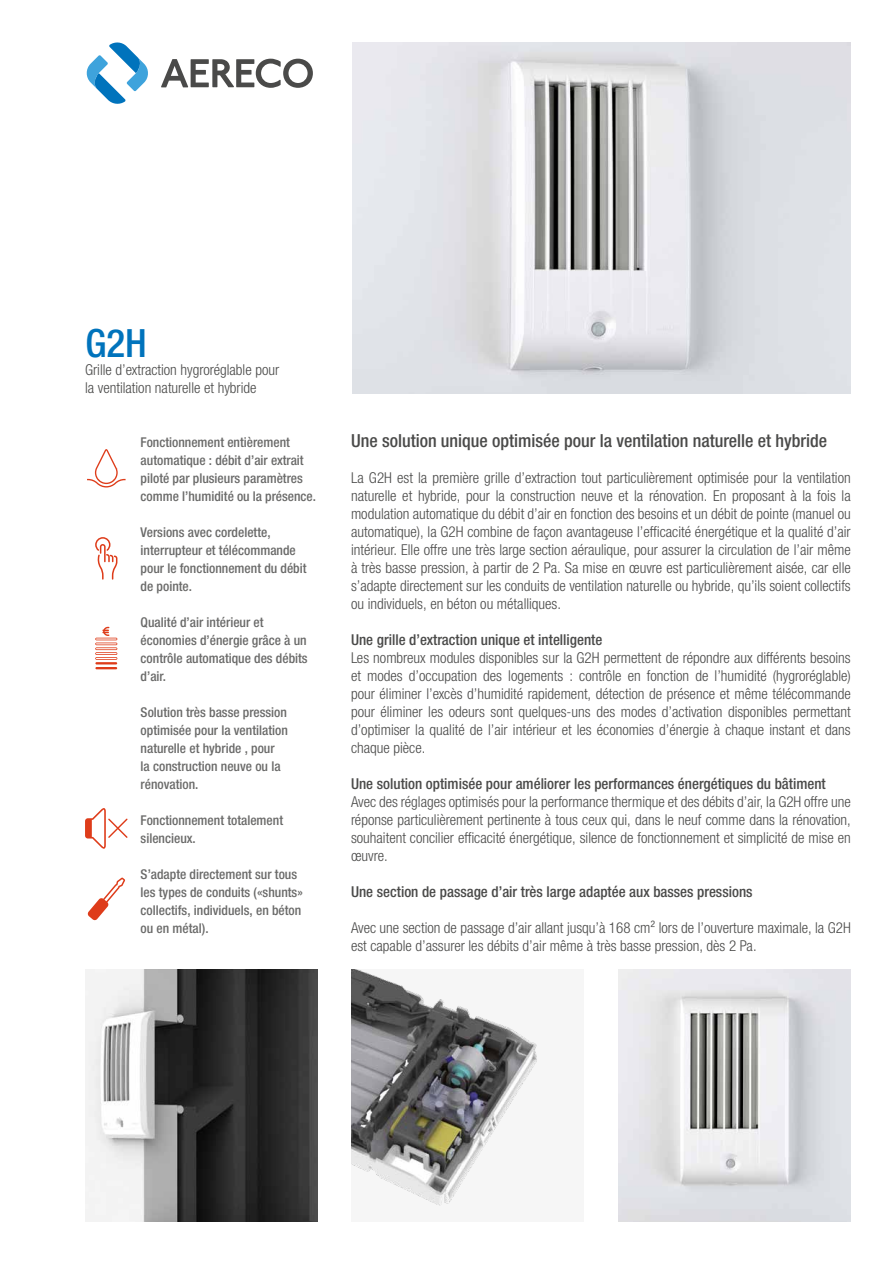
<style>
.page{position:relative;width:893px;height:1263px;background:#fff}
.page>*{position:absolute;margin:0;border:0;box-sizing:border-box;transform-origin:0 0}
.t1{font:500 condensed 39px "Helvetica Neue LTW1 G";color:#0073bc}
.t2{font:500 condensed 18px "Helvetica Neue LTW1 G";color:#4a4a49}
.t3{font:300 condensed 15px/18px "Helvetica Neue LTW1 G";color:#4a4a49;text-align:justify}
.t4{font:500 condensed 15px "Helvetica Neue LTW1 G";color:#4a4a49}
.t5{font:500 condensed 13.5px/18px "Helvetica Neue LTW1 G";color:#6a6a69}
</style>
<div class="page">
<img style="left:351px;top:969px;width:186px;height:237px">
<img style="left:85px;top:969px;width:233px;height:252px">
<img style="left:618px;top:969px;width:232px;height:252px">
<img style="left:352px;top:43px;width:498px;height:350px">
<svg style="left:161px;top:59px;width:152px;height:29px"></svg>
<svg style="left:86px;top:42px;width:62px;height:62px"></svg>
<svg style="left:87px;top:449px;width:39px;height:38px"></svg>
<svg style="left:95px;top:537px;width:22px;height:43px"></svg>
<svg style="left:85px;top:808px;width:43px;height:41px"></svg>
<hr style="left:95px;top:638px;width:22px;height:2px;background:#de3c1a">
<hr style="left:95px;top:642px;width:22px;height:3px;background:#de3c1a">
<hr style="left:95px;top:647px;width:22px;height:3px;background:#de3c1a">
<hr style="left:95px;top:652px;width:22px;height:3px;background:#de3c1a">
<svg style="left:96px;top:643px;width:21px;height:12px"></svg>
<hr style="left:95px;top:657px;width:22px;height:3px;background:#de3c1a">
<hr style="left:95px;top:667px;width:22px;height:2px;background:#de3c1a">
<hr style="left:95px;top:662px;width:22px;height:2px;background:#de3c1a">
<svg style="left:102px;top:627px;width:7px;height:9px"></svg>
<svg style="left:87px;top:878px;width:38px;height:42px"></svg>
<h1 class="t1" style="left:85px;top:320px;width:63px">G2H</h1>
<p class="t3" style="left:85px;top:361px;width:196px">Grille d’extraction hygroréglable pour la ventilation naturelle et hybride</p>
<p class="t5" style="left:141px;top:433px;width:177px">Fonctionnement entièrement automatique : débit d’air extrait piloté par plusieurs paramètres comme l’humidité ou la présence.</p>
<p class="t5" style="left:141px;top:523px;width:167px">Versions avec cordelette, interrupteur et télécommande pour le fonctionnement du débit de pointe.</p>
<p class="t5" style="left:141px;top:613px;width:169px">Qualité d’air intérieur et économies d’énergie grâce à un contrôle automatique des débits d’air.</p>
<p class="t5" style="left:141px;top:703px;width:149px">Solution très basse pression optimisée pour la ventilation naturelle et hybride , pour<br>la construction neuve ou la rénovation.</p>
<p class="t5" style="left:141px;top:811px;width:144px">Fonctionnement totalement silencieux.</p>
<p class="t5" style="left:141px;top:865px;width:164px">S’adapte directement sur tous les types de conduits («shunts» collectifs, individuels, en béton ou en métal).</p>
<p class="t2" style="left:351px;top:430px;width:478px">Une solution unique optimisée pour la ventilation naturelle et hybride</p>
<p class="t3" style="left:351px;top:469px;width:501px">La G2H est la première grille d’extraction tout particulièrement optimisée pour la ventilation naturelle et hybride, pour la construction neuve et la rénovation. En proposant à la fois la modulation automatique du débit d’air en fonction des besoins et un débit de pointe (manuel ou automatique), la G2H combine de façon avantageuse l’efficacité énergétique et la qualité d’air intérieur. Elle offre une très large section aéraulique, pour assurer la circulation de l’air même à très basse pression, à partir de 2 Pa. Sa mise en œuvre est particulièrement aisée, car elle s’adapte directement sur les conduits de ventilation naturelle ou hybride, qu’ils soient collectifs ou individuels, en béton ou métalliques.</p>
<p class="t4" style="left:351px;top:631px;width:253px">Une grille d’extraction unique et intelligente</p>
<p class="t3" style="left:351px;top:649px;width:501px">Les nombreux modules disponibles sur la G2H permettent de répondre aux différents besoins et modes d’occupation des logements : contrôle en fonction de l’humidité (hygroréglable) pour éliminer l’excès d’humidité rapidement, détection de présence et même télécommande pour éliminer les odeurs sont quelques-uns des modes d’activation disponibles permettant d’optimiser la qualité de l’air intérieur et les économies d’énergie à chaque instant et dans chaque pièce.</p>
<p class="t4" style="left:351px;top:775px;width:476px">Une solution optimisée pour améliorer les performances énergétiques du bâtiment</p>
<p class="t3" style="left:351px;top:793px;width:501px">Avec des réglages optimisés pour la performance thermique et des débits d’air, la G2H offre une réponse particulièrement pertinente à tous ceux qui, dans le neuf comme dans la rénovation, souhaitent concilier efficacité énergétique, silence de fonctionnement et simplicité de mise en œuvre.</p>
<p class="t4" style="left:351px;top:883px;width:403px">Une section de passage d’air très large adaptée aux basses pressions</p>
<p class="t3" style="left:351px;top:919px;width:501px">Avec une section de passage d’air allant jusqu’à 168 cm² lors de l’ouverture maximale, la G2H est capable d’assurer les débits d’air même à très basse pression, dès 2 Pa.</p>
</div>
